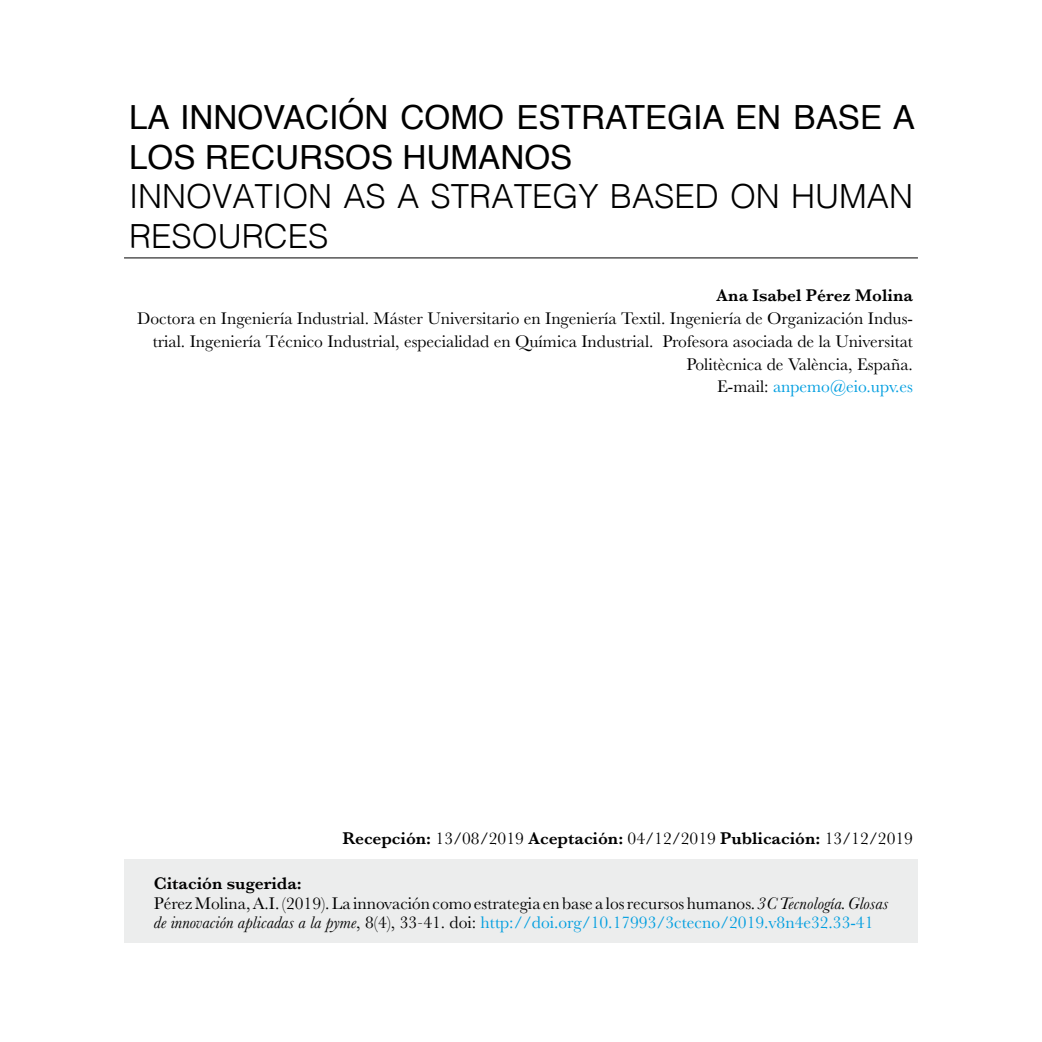
<style>
.page{position:relative;width:1042px;height:1042px;background:#fff}
.page>*{position:absolute;margin:0;border:0;box-sizing:border-box;transform-origin:0 0}
.t1{font:33.25px/39.9px "Helvetica";color:#000}
.t2{font:300 33.25px/39.9px "Helvetica";color:#000}
.t3{font:17.5px/22.8px "Baskerville";color:#000;text-align:right}
.t4{font:600 17.5px "Baskerville";color:#000}
.s1{color:#009ee0}
.s2{font-weight:400}
.s3{font-weight:600}
.s4{font-style:italic}
.s5{font-family:"Helvetica Neue";font-weight:100}
</style>
<div class="page">
<div style="left:124px;top:859px;width:794px;height:84px;background:#eceded"></div>
<hr style="left:124px;top:257px;width:794px;height:1px;background:#000">
<h1 class="t1" style="left:129px;top:99px;width:787px">LA INNOVACIÓN COMO ESTRATEGIA EN BASE A<br>LOS RECURSOS HUMANOS</h1>
<h1 class="t2" style="left:129px;top:174px;width:785px">INNOVATION AS A STRATEGY BASED ON HUMAN<br>RESOURCES</h1>
<p class="t4" style="left:716px;top:283px;width:198px">Ana Isabel Pérez Molina</p>
<p class="t3" style="left:137px;top:307px;width:777px">Doctora en Ingeniería Industrial. Máster Universitario en Ingeniería Textil. Ingeniería de Organización Indus&shy;trial. Ingeniería Técnico Industrial, especialidad en Química Industrial. Profesora asociada de la Universitat Politècnica de València, España.<br>E-mail: <span class="s1">anpemo@eio.upv.es</span></p>
<p class="t4" style="left:342px;top:826px;width:572px">Recepción: <span class="s2">13/08/2019</span> Aceptación: <span class="s2">04/12/2019</span> Publicación: <span class="s2">13/12/2019</span></p>
<p class="t3" style="left:154px;top:874px;width:736px;line-height:19.2px;text-align:left"><span class="s3">Citación sugerida:<br></span>Pérez Molina, A.I. (2019). La innovación como estrategia en base a los recursos humanos. <span class="s4">3C Tecnología. Glosas de innovación aplicadas a la pyme</span>, 8(4), 33<span class="s5">-</span>41. doi: <span class="s1">http://doi.org/10.17993/3ctecno/2019.v8n4e32.33-41</span></p>
</div>
